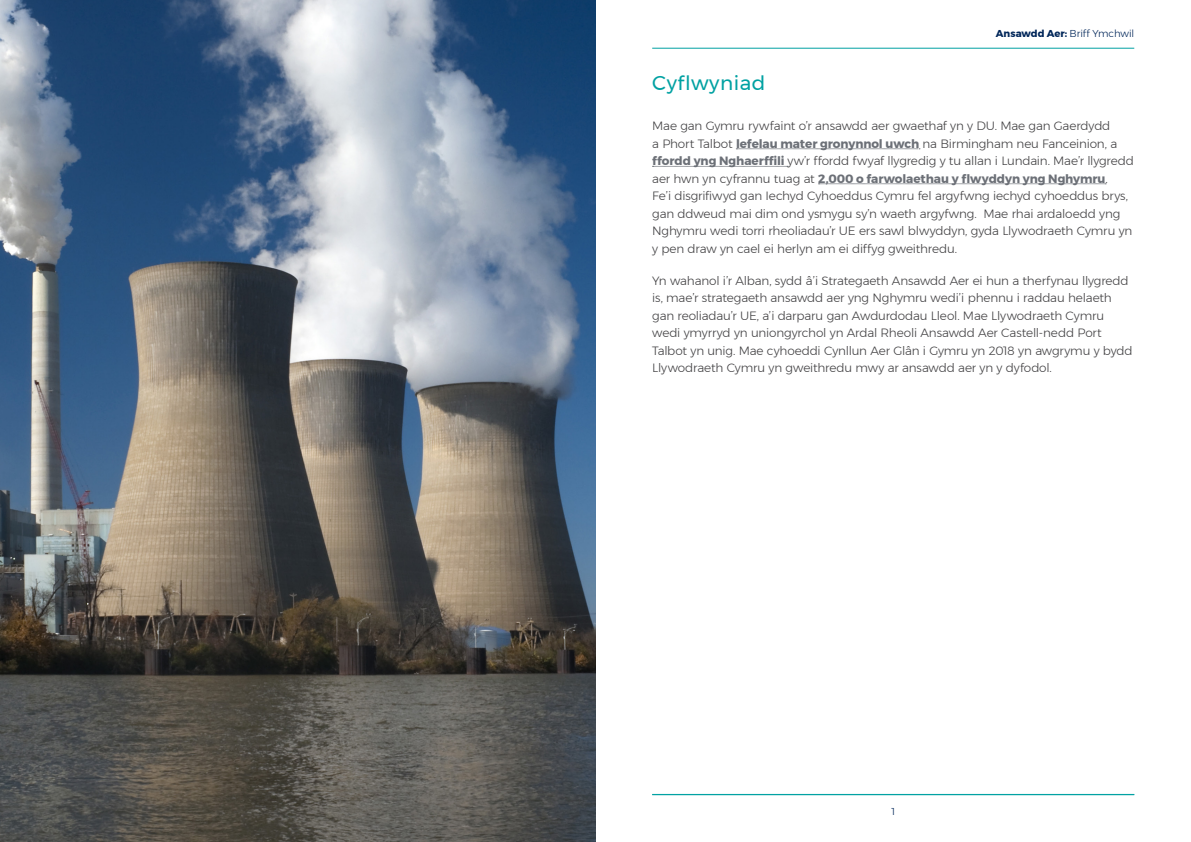
<style>
.page{position:relative;width:1191px;height:842px;background:#fff}
.page>*{position:absolute;margin:0;border:0;box-sizing:border-box;transform-origin:0 0}
.t1{font:20px "Montserrat";letter-spacing:.025em;color:#00a1a2}
.t2{font:300 12px/17.5px "Montserrat";letter-spacing:-.015em;color:#414042}
.t3{font:300 10px "Montserrat";letter-spacing:-.01em;color:#002659}
.s1{font-weight:700}
.s2{font-weight:700;color:#6c7077}
</style>
<div class="page">
<hr style="left:652px;top:48px;width:482px;height:1px;background:#00a1a2">
<svg style="left:736px;top:149px;width:184px;height:1px"></svg>
<svg style="left:652px;top:166px;width:136px;height:1px"></svg>
<svg style="left:818px;top:184px;width:288px;height:1px"></svg>
<hr style="left:652px;top:794px;width:482px;height:1px;background:#00a1a2">
<img style="left:0;top:0;width:595px;height:842px">
<p class="t3" style="left:996px;top:26px;width:140px"><span class="s1">Ansawdd Aer:</span> Briff Ymchwil</p>
<h1 class="t1" style="left:652px;top:68px;width:115px">Cyflwyniad</h1>
<p class="t2" style="left:652px;top:117px;width:483px">Mae gan Gymru rywfaint o’r ansawdd aer gwaethaf yn y DU. Mae gan Gaerdydd<br>a Phort Talbot <span class="s2">lefelau mater gronynnol uwch</span> na Birmingham neu Fanceinion, a <span class="s2">ffordd yng Nghaerffili</span> yw’r ffordd fwyaf llygredig y tu allan i Lundain. Mae’r llygredd aer hwn yn cyfrannu tuag at <span class="s2">2,000 o farwolaethau y flwyddyn yng Nghymru</span>.<br>Fe’i disgrifiwyd gan Iechyd Cyhoeddus Cymru fel argyfwng iechyd cyhoeddus brys, gan ddweud mai dim ond ysmygu sy’n waeth argyfwng. Mae rhai ardaloedd yng Nghymru wedi torri rheoliadau’r UE ers sawl blwyddyn, gyda Llywodraeth Cymru yn y pen draw yn cael ei herlyn am ei diffyg gweithredu.</p>
<p class="t2" style="left:652px;top:271px;width:482px">Yn wahanol i’r Alban, sydd â’i Strategaeth Ansawdd Aer ei hun a therfynau llygredd is, mae’r strategaeth ansawdd aer yng Nghymru wedi’i phennu i raddau helaeth gan reoliadau’r UE, a’i darparu gan Awdurdodau Lleol. Mae Llywodraeth Cymru wedi ymyrryd yn uniongyrchol yn Ardal Rheoli Ansawdd Aer Castell-nedd Port Talbot yn unig. Mae cyhoeddi Cynllun Aer Glân i Gymru yn 2018 yn awgrymu y bydd Llywodraeth Cymru yn gweithredu mwy ar ansawdd aer yn y dyfodol.</p>
<p class="t3" style="left:891px;top:804px;width:5px">1</p>
</div>
